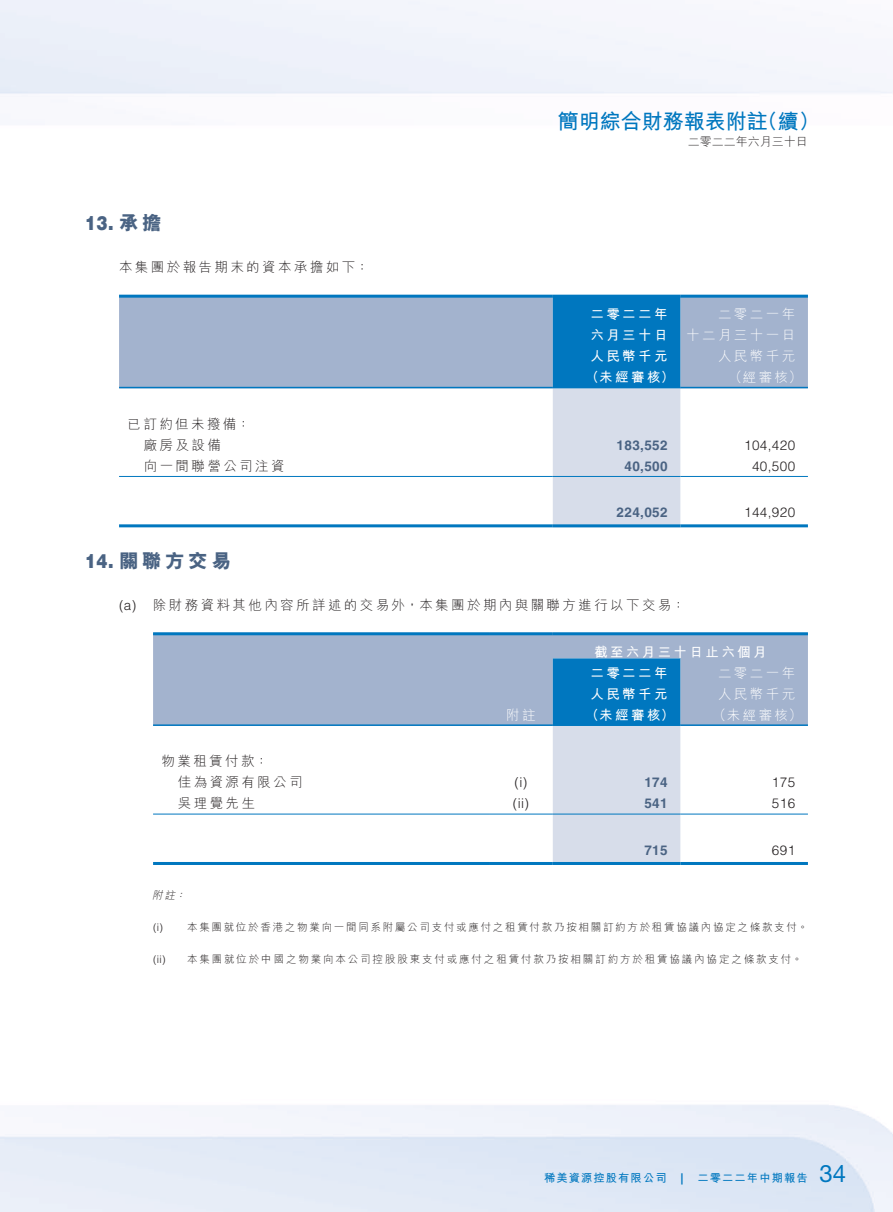
<style>
.page{position:relative;width:893px;height:1212px;background:#fff}
.page>*{position:absolute;margin:0;border:0;box-sizing:border-box;transform-origin:0 0}
.t1{font:24px "Helvetica Neue LT Std";color:#0077bf}
.t2{font:700 21px "M Hei HK";color:#0077bf}
._01_Heading_1{font:800 19.5px "M Hei HK";letter-spacing:.185em;color:#4a6383}
._01_Heading_1-2{font:900 19.5px "Helvetica LT Std";color:#4a6383;scale:.85 1}
._00_Body_text{font:300 13.5px "M Hei HK";letter-spacing:.18em;color:#231f20}
._50_Table_Body{font:700 13.5px "M Hei HK";letter-spacing:.18em;color:#fff}
._50_Table_Body-2{font:300 13.5px "M Hei HK";letter-spacing:.18em;color:#231f20}
._50_Table_Body-3{font:300 13.5px "M Hei HK";letter-spacing:.18em;color:#fff}
._50_Table_Body-4{font:300 13.5px "Helvetica LT Std";letter-spacing:.03em;color:#231f20}
._50_Table_Body-5{font:700 13.5px "Helvetica LT Std";letter-spacing:.03em;color:#4a6383}
._00_Body_text-2{font:300 13.5px "Helvetica LT Std";color:#231f20}
.t3{font:300 12px "M Hei HK";color:#231f20}
.t4{font:700 11.25px "M Hei HK";letter-spacing:.1em;color:#0077bf}
.t5{font:700 11.25px "Helvetica LT Std";color:#0077bf}
._10_Notes_text{font:300 10.5px "M Hei HK";letter-spacing:.165em;color:#231f20}
._10_Notes_text-2{font:300 10.5px "Helvetica LT Std";color:#231f20}
._10_Notes_text-3{font:italic 300 10.5px "M Hei HK";color:#231f20}
.s1{font-family:"M Hei HK";font-weight:800}
.s2{font-family:"Helvetica LT Std";font-weight:900}
</style>
<div class="page">
<div style="left:119px;top:298px;width:689px;height:89px;background:#a3b3ce"></div>
<svg style="left:553px;top:298px;width:127px;height:226px;background:#81b4d8"></svg>
<hr style="left:119px;top:295px;width:434px;height:3px;background:#0077bf">
<hr style="left:553px;top:295px;width:127px;height:3px;background:#0077bf">
<hr style="left:680px;top:295px;width:128px;height:3px;background:#0077bf">
<hr style="left:119px;top:387px;width:434px;height:1px;background:#0077bf">
<hr style="left:553px;top:387px;width:127px;height:1px;background:#0077bf">
<hr style="left:680px;top:387px;width:128px;height:1px;background:#0077bf">
<hr style="left:119px;top:476px;width:434px;height:1px;background:#0077bf">
<hr style="left:553px;top:476px;width:127px;height:1px;background:#0077bf">
<hr style="left:680px;top:476px;width:128px;height:1px;background:#0077bf">
<hr style="left:119px;top:524px;width:434px;height:3px;background:#0077bf">
<hr style="left:553px;top:524px;width:127px;height:3px;background:#0077bf">
<hr style="left:680px;top:524px;width:128px;height:3px;background:#0077bf">
<div style="left:153px;top:635px;width:655px;height:89px;background:#a3b3ce"></div>
<svg style="left:553px;top:658px;width:127px;height:204px;background:#90bbdb"></svg>
<hr style="left:153px;top:632px;width:336px;height:3px;background:#0077bf">
<hr style="left:489px;top:632px;width:64px;height:3px;background:#0077bf">
<hr style="left:553px;top:632px;width:255px;height:3px;background:#0077bf">
<hr style="left:153px;top:724px;width:336px;height:2px;background:#0077bf">
<hr style="left:489px;top:724px;width:64px;height:2px;background:#0077bf">
<hr style="left:553px;top:724px;width:127px;height:2px;background:#0077bf">
<hr style="left:680px;top:724px;width:128px;height:2px;background:#0077bf">
<hr style="left:153px;top:814px;width:336px;height:1px;background:#0077bf">
<hr style="left:489px;top:814px;width:64px;height:1px;background:#0077bf">
<hr style="left:553px;top:814px;width:127px;height:1px;background:#0077bf">
<hr style="left:680px;top:814px;width:128px;height:1px;background:#0077bf">
<hr style="left:153px;top:862px;width:336px;height:3px;background:#0077bf">
<hr style="left:489px;top:862px;width:64px;height:3px;background:#0077bf">
<hr style="left:553px;top:862px;width:127px;height:3px;background:#0077bf">
<hr style="left:680px;top:862px;width:128px;height:3px;background:#0077bf">
<h2 class="t2" style="left:558px;top:106px;width:211px">簡明綜合財務報表附註</h2>
<h2 class="t2" style="left:757px;top:106px;width:64px">（續(</h2>
<p class="t3" style="left:688px;top:135px;width:121px">二零二二年六月三十日</p>
<p class="_01_Heading_1-2" style="left:85px;top:210px;width:92px">13. <span class="s1">承擔</span></p>
<p class="_00_Body_text" style="left:119px;top:260px;width:252px">本集團於報告期末的資本承擔如下：</p>
<p class="_50_Table_Body-2" style="left:128px;top:417px;width:124px">已訂約但未撥備：</p>
<p class="_50_Table_Body-2" style="left:144px;top:438px;width:79px">廠房及設備</p>
<p class="_50_Table_Body-2" style="left:144px;top:459px;width:142px">向一間聯營公司注資</p>
<p class="_50_Table_Body" style="left:590px;top:304px;width:79px">二零二二年</p>
<p class="_50_Table_Body" style="left:590px;top:325px;width:79px">六月三十日</p>
<p class="_50_Table_Body" style="left:590px;top:346px;width:79px">人民幣千元</p>
<p class="_50_Table_Body" style="left:585px;top:367px;width:90px">（未經審核）</p>
<p class="_50_Table_Body-3" style="left:718px;top:307px;width:79px">二零二一年</p>
<p class="_50_Table_Body-3" style="left:686px;top:328px;width:110px">十二月三十一日</p>
<p class="_50_Table_Body-3" style="left:718px;top:349px;width:79px">人民幣千元</p>
<p class="_50_Table_Body-3" style="left:729px;top:370px;width:75px">（經審核(</p>
<p class="_50_Table_Body-5" style="left:617px;top:437px;width:53px">183,552</p>
<p class="_50_Table_Body-5" style="left:624px;top:458px;width:45px">40,500</p>
<p class="_50_Table_Body-4" style="left:744px;top:436px;width:53px">104,420</p>
<p class="_50_Table_Body-4" style="left:752px;top:457px;width:45px">40,500</p>
<p class="_50_Table_Body-5" style="left:617px;top:504px;width:53px">224,052</p>
<p class="_01_Heading_1" style="left:85px;top:551px;width:147px"><span class="s2">14.</span>關聯方交易</p>
<p class="_00_Body_text" style="left:153px;top:598px;width:534px">除財務資料其他內容所詳述的交易外，本集團於期內與關聯方進行以下交易：</p>
<p class="_00_Body_text-2" style="left:119px;top:597px;width:19px">a( )</p>
<p class="_50_Table_Body-4" style="left:744px;top:504px;width:53px">144,920</p>
<p class="_50_Table_Body" style="left:594px;top:642px;width:174px">截至六月三十日止六個月</p>
<p class="_50_Table_Body-3" style="left:718px;top:666px;width:79px">二零二一年</p>
<p class="_50_Table_Body" style="left:590px;top:663px;width:79px">二零二二年</p>
<p class="_50_Table_Body-2" style="left:162px;top:754px;width:108px">物業租賃付款：</p>
<p class="_50_Table_Body-2" style="left:178px;top:775px;width:126px">佳為資源有限公司</p>
<p class="_50_Table_Body-2" style="left:178px;top:796px;width:79px">吳理覺先生</p>
<p class="_10_Notes_text-3" style="left:152px;top:889px;width:27px">附註</p>
<p class="_10_Notes_text-3" style="left:175px;top:889px;width:14px">：</p>
<p class="_50_Table_Body" style="left:590px;top:684px;width:79px">人民幣千元</p>
<p class="_50_Table_Body-3" style="left:718px;top:687px;width:79px">人民幣千元</p>
<p class="_50_Table_Body-3" style="left:506px;top:708px;width:31px">附註</p>
<p class="_50_Table_Body" style="left:585px;top:705px;width:90px">（未經審核）</p>
<p class="_50_Table_Body-3" style="left:713px;top:708px;width:90px">（未經審核(</p>
<p class="_50_Table_Body-4" style="left:514px;top:774px;width:14px">(i(</p>
<p class="_50_Table_Body-5" style="left:644px;top:774px;width:25px">174</p>
<p class="_50_Table_Body-4" style="left:772px;top:774px;width:25px">175</p>
<p class="_50_Table_Body-4" style="left:513px;top:795px;width:18px">( (i i</p>
<p class="_50_Table_Body-5" style="left:644px;top:795px;width:25px">541</p>
<p class="_50_Table_Body-4" style="left:772px;top:795px;width:25px">516</p>
<p class="_50_Table_Body-5" style="left:644px;top:842px;width:25px">715</p>
<p class="_50_Table_Body-4" style="left:772px;top:841px;width:25px">691</p>
<p class="_10_Notes_text-2" style="left:153px;top:920px;width:11px">i( )</p>
<p class="_10_Notes_text-2" style="left:153px;top:952px;width:14px">(ii)</p>
<p class="_10_Notes_text" style="left:187px;top:921px;width:622px">本集團就位於香港之物業向一間同系附屬公司支付或應付之租賃付款乃按相關訂約方於租賃協議內協定之條款支付。</p>
<p class="_10_Notes_text" style="left:187px;top:953px;width:617px">本集團就位於中國之物業向本公司控股股東支付或應付之租賃付款乃按相關訂約方於租賃協議內協定之條款支付。</p>
<p class="t4" style="left:544px;top:1170px;width:124px">稀美資源控股有限公司</p>
<p class="t5" style="left:680px;top:1171px;width:5px">|</p>
<p class="t4" style="left:697px;top:1170px;width:112px">二零二二年中期報告</p>
<h1 class="t1" style="left:819px;top:1159px;width:28px">34</h1>
</div>
